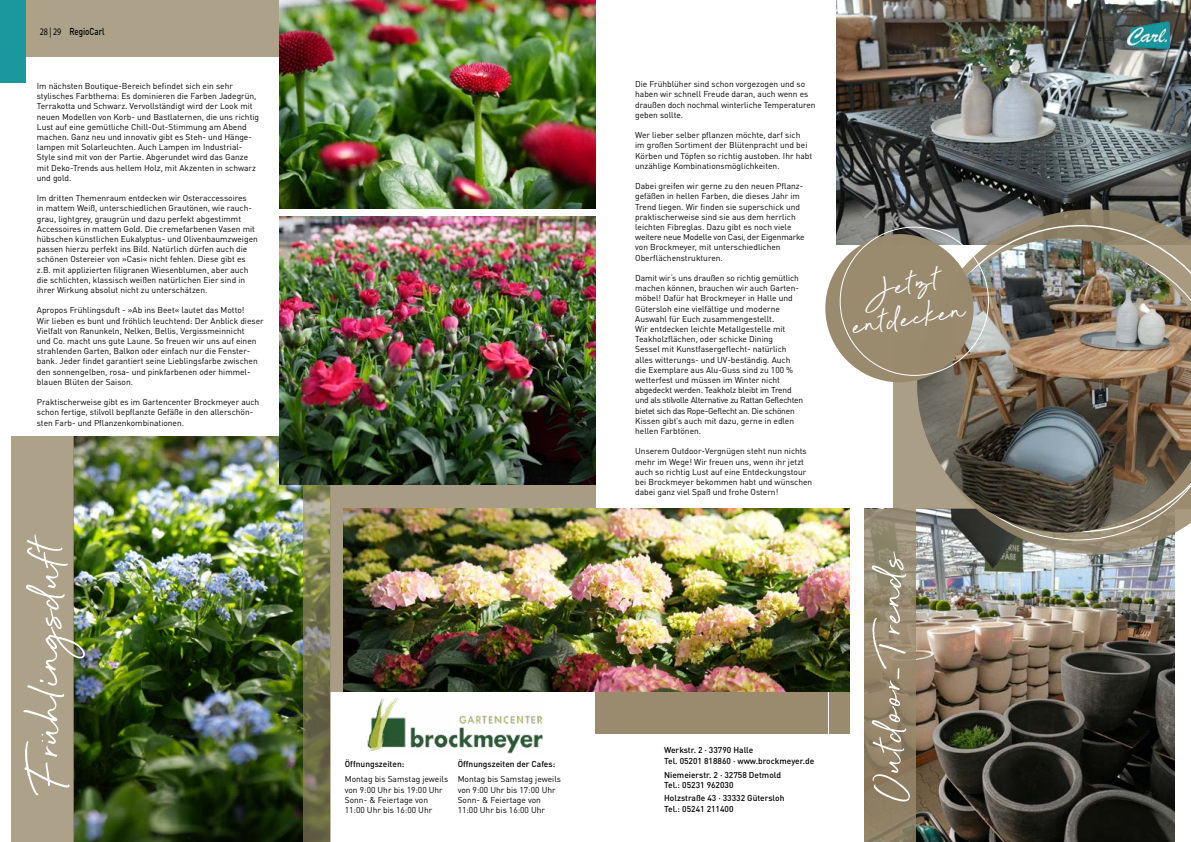
<style>
.page{position:relative;width:1191px;height:842px;background:#fff}
.page>*{position:absolute;margin:0;border:0;box-sizing:border-box;transform-origin:0 0}
.t1{font:60px "Beyond Infinity";color:#fff}
.t2{font:53.3px "Beyond Infinity";color:#fff}
.t3{font:40px/32.7px "Beyond Infinity";color:#fff;text-align:center}
.t4{font:500 10px "DINOT";color:#000;scale:.8 1}
.t5{font:8.5px/10.2px "DINOT";color:#000}
.t6{font:500 8.5px/10.2px "DINOT";color:#000}
.t7{font:8.5px "Myriad Pro";letter-spacing:.03em;color:#162127}
.s1{font-family:"Myriad Pro";font-weight:400}
.s2{font-family:"Autography"}
</style>
<div class="page">
<div style="left:0;top:0;width:337px;height:56px;background:#ada18a"></div>
<div style="left:595px;top:644px;width:254px;height:89px;background:#998a6d"></div>
<div style="left:74px;top:437px;width:521px;height:255px;background:#a99c84"></div>
<img style="left:836px;top:0;width:355px;height:245px">
<img style="left:279px;top:0;width:316px;height:209px">
<img style="left:74px;top:437px;width:229px;height:405px">
<img style="left:343px;top:509px;width:506px;height:183px">
<div style="left:11px;top:437px;width:63px;height:405px;background:#ada18a"></div>
<img style="left:916px;top:511px;width:258px;height:331px">
<svg style="left:303px;top:485px;width:28px;height:357px;background:#797952"></svg>
<div style="left:893px;top:339px;width:298px;height:170px;background:#aa9e86"></div>
<svg style="left:1127px;top:25px;width:41px;height:22px"></svg>
<img style="left:367px;top:697px;width:176px;height:57px">
<svg style="left:920px;top:209px;width:271px;height:345px;background:#858379"></svg>
<svg style="left:929px;top:533px;width:262px;height:7px;background:#908b7d"></svg>
<svg style="left:926px;top:225px;width:265px;height:14px;background:#8c8576"></svg>
<img style="left:917px;top:239px;width:274px;height:294px">
<div style="left:825px;top:234px;width:148px;height:148px;background:#998a6d;border-radius:50%"></div>
<svg style="left:865px;top:509px;width:51px;height:333px;background:#93856b"></svg>
<div style="left:0;top:0;width:26px;height:82px;background:#1a989d"></div>
<img style="left:279px;top:217px;width:316px;height:268px">
<p class="t4" style="left:40px;top:25px;width:83px"><span class="s1">28 | 29</span> RegioCarl</p>
<p class="t5" style="left:37px;top:81px;width:224px">Im nächsten Boutique-Bereich befindet sich ein sehr stylisches Farbthema: Es dominieren die Farben Jadegrün, Terrakotta und Schwarz. Vervollständigt wird der Look mit neuen Modellen von Korb- und Bastlaternen, die uns richtig Lust auf eine gemütliche Chill-Out-Stimmung am Abend machen. Ganz neu und innovativ gibt es Steh- und Hänge&shy;lampen mit Solarleuchten. Auch Lampen im Industrial-Style sind mit von der Partie. Abgerundet wird das Ganze mit Deko-Trends aus hellem Holz, mit Akzenten in schwarz und gold.</p>
<p class="t5" style="left:37px;top:193px;width:222px">Im dritten Themenraum entdecken wir Osteraccessoires<br>in mattem Weiß, unterschiedlichen Grautönen, wie rauch&shy;grau, lightgrey, graugrün und dazu perfekt abgestimmt Accessoires in mattem Gold. Die cremefarbenen Vasen mit hübschen künstlichen Eukalyptus- und Olivenbaumzweigen passen hierzu perfekt ins Bild. Natürlich dürfen auch die schönen Ostereier von »Casi« nicht fehlen. Diese gibt es z.B. mit applizierten filigranen Wiesenblumen, aber auch die schlichten, klassisch weißen natürlichen Eier sind in ihrer Wirkung absolut nicht zu unterschätzen.</p>
<p class="t5" style="left:37px;top:305px;width:228px">Apropos Frühlingsduft - »Ab ins Beet« lautet das Motto!<br>Wir lieben es bunt und fröhlich leuchtend: Der Anblick dieser Vielfalt von Ranunkeln, Nelken, Bellis, Vergissmeinnicht<br>und Co. macht uns gute Laune. So freuen wir uns auf einen strahlenden Garten, Balkon oder einfach nur die Fenster&shy;bank. Jeder findet garantiert seine Lieblingsfarbe zwischen den sonnengelben, rosa- und pinkfarbenen oder himmel&shy;blauen Blüten der Saison.</p>
<p class="t5" style="left:37px;top:397px;width:224px">Praktischerweise gibt es im Gartencenter Brockmeyer auch schon fertige, stilvoll bepflanzte Gefäße in den allerschön&shy;sten Farb- und Pflanzenkombinationen.</p>
<h1 class="t1" style="left:15px;top:788px;width:257px;rotate:-90deg">Fruhlingsduft</h1>
<p class="t6" style="left:345px;top:759px;width:61px">Öffnungszeiten:</p>
<p class="t5" style="left:345px;top:774px;width:105px">Montag bis Samstag jeweils von 9:00 Uhr bis 19:00 Uhr<br>Sonn- &amp; Feiertage von<br>11:00 Uhr bis 16:00 Uhr</p>
<p class="t6" style="left:458px;top:759px;width:99px">Öffnungszeiten der Cafes:</p>
<p class="t5" style="left:458px;top:774px;width:105px">Montag bis Samstag jeweils von 9:00 Uhr bis 17:00 Uhr<br>Sonn- &amp; Feiertage von<br>11:00 Uhr bis 16:00 Uhr</p>
<p class="t5" style="left:635px;top:79px;width:182px">Die Frühblüher sind schon vorgezogen und so haben wir schnell Freude daran, auch wenn es draußen doch nochmal winterliche Temperaturen geben sollte.</p>
<p class="t5" style="left:635px;top:130px;width:179px">Wer lieber selber pflanzen möchte, darf sich<br>im großen Sortiment der Blütenpracht und bei Körben und Töpfen so richtig austoben. Ihr habt unzählige Kombinationsmöglichkeiten.</p>
<p class="t5" style="left:635px;top:181px;width:171px">Dabei greifen wir gerne zu den neuen Pflanz&shy;gefäßen in hellen Farben, die dieses Jahr im Trend liegen. Wir finden sie superschick und praktischerweise sind sie aus dem herrlich leichten Fibreglas. Dazu gibt es noch viele weitere neue Modelle von Casi, der Eigenmarke von Brockmeyer, mit unterschiedlichen Oberflächenstrukturen.</p>
<p class="t5" style="left:635px;top:273px;width:169px">Damit wir‘s uns draußen so richtig gemütlich machen können, brauchen wir auch Garten&shy;möbel! Dafür hat Brockmeyer in Halle und Gütersloh eine vielfältige und moderne Auswahl für Euch zusammengestellt.<br>Wir entdecken leichte Metallgestelle mit Teakholzflächen, oder schicke Dining<br>Sessel mit Kunstfasergeflecht- natürlich alles witterungs- und UV-beständig. Auch die Exemplare aus Alu-Guss sind zu 100 % wetterfest und müssen im Winter nicht abgedeckt werden. Teakholz bleibt im Trend und als stilvolle Alternative zu Rattan Geflechten bietet sich das Rope-Geflecht an. Die schönen Kissen gibt’s auch mit dazu, gerne in edlen hellen Farbtönen.</p>
<p class="t5" style="left:635px;top:446px;width:179px">Unserem Outdoor-Vergnügen steht nun nichts mehr im Wege! Wir freuen uns, wenn ihr jetzt auch so richtig Lust auf eine Entdeckungstour bei Brockmeyer bekommen habt und wünschen dabei ganz viel Spaß und frohe Ostern!</p>
<p class="t6" style="left:664px;top:745px;width:152px">Werkstr. 2 · 33790 Halle<br>Tel. 05201 818860 · www.brockmeyer.de</p>
<p class="t6" style="left:664px;top:793px;width:122px">Holzstraße 43 · 33332 Gütersloh<br>Tel.: 05241 211400</p>
<p class="t6" style="left:664px;top:769px;width:118px">Niemeierstr. 2 · 32758 Detmold<br>Tel.: 05231 962030</p>
<h3 class="t3" style="left:845px;top:280px;width:114px;rotate:-9deg">Jetzt entdecken</h3>
<h2 class="t2" style="left:862px;top:802px;width:255px;rotate:-90deg">Outdoor<span class="s2">-</span>Trends</h2>
<p class="t7" style="left:1083px;top:33px;width:32px">Anzeige</p>
</div>
